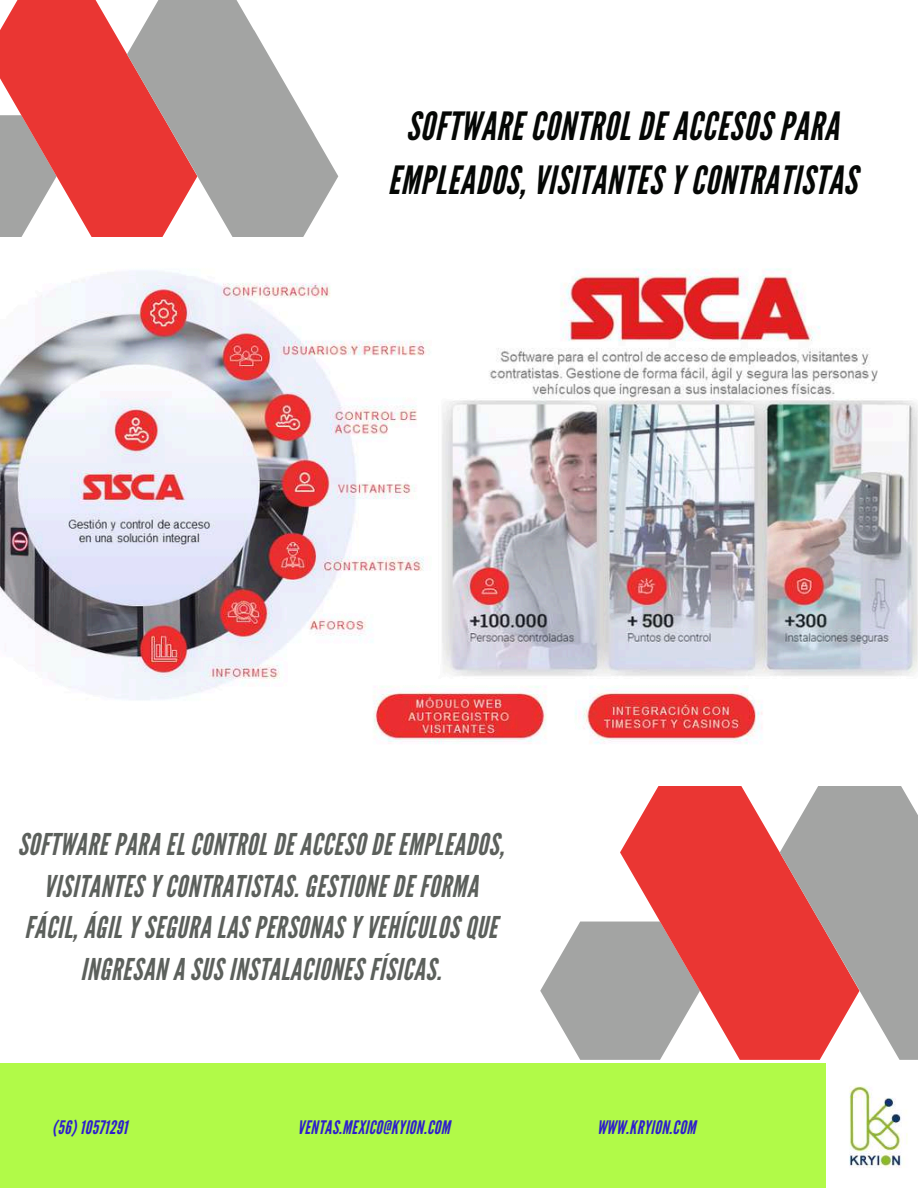
<style>
.page{position:relative;width:918px;height:1188px;background:#fff}
.page>*{position:absolute;margin:0;border:0;box-sizing:border-box;transform-origin:0 0}
.t1{font:italic 38.85px/54px "League Gothic";letter-spacing:.02em;color:#050705;text-align:center}
.t2{font:italic 30px/41.7px "League Gothic";letter-spacing:.02em;color:#5c605c;text-align:center}
.t3{font:italic 18.6px "League Gothic";letter-spacing:.02em;color:#2d1fcb}
</style>
<div class="page">
<svg style="left:0;top:0;width:127px;height:237px;background:#e15f5d"></svg>
<svg style="left:127px;top:0;width:211px;height:237px;fill:#a3a4a3"></svg>
<svg style="left:540px;top:922px;width:80px;height:138px"></svg>
<svg style="left:620px;top:786px;width:160px;height:274px;fill:#ea3633"></svg>
<svg style="left:780px;top:786px;width:138px;height:274px;background:#c09190"></svg>
<div style="left:0;top:1064px;width:918px;height:124px;background:#b1fa48"></div>
<img style="left:826px;top:1064px;width:92px;height:124px">
<img style="left:0;top:268px;width:918px;height:476px">
<p class="t1" style="left:388px;top:100px;width:470px">SOFTWARE CONTROL DE ACCESOS PARA<br>EMPLEADOS, VISITANTES Y CONTRATISTAS</p>
<p class="t2" style="left:18px;top:824px;width:488px">SOFTWARE PARA EL CONTROL DE ACCESO DE EMPLEADOS, VISITANTES Y CONTRATISTAS. GESTIONE DE FORMA FÁCIL, ÁGIL Y SEGURA LAS PERSONAS Y VEHÍCULOS QUE INGRESAN A SUS INSTALACIONES FÍSICAS.</p>
<p class="t3" style="left:52px;top:1117px;width:77px">(56) 10571291</p>
<p class="t3" style="left:298px;top:1117px;width:154px">VENTAS.MEXICO@KYION.COM</p>
<p class="t3" style="left:597px;top:1117px;width:100px">WWW.KRYION.COM</p>
</div>
